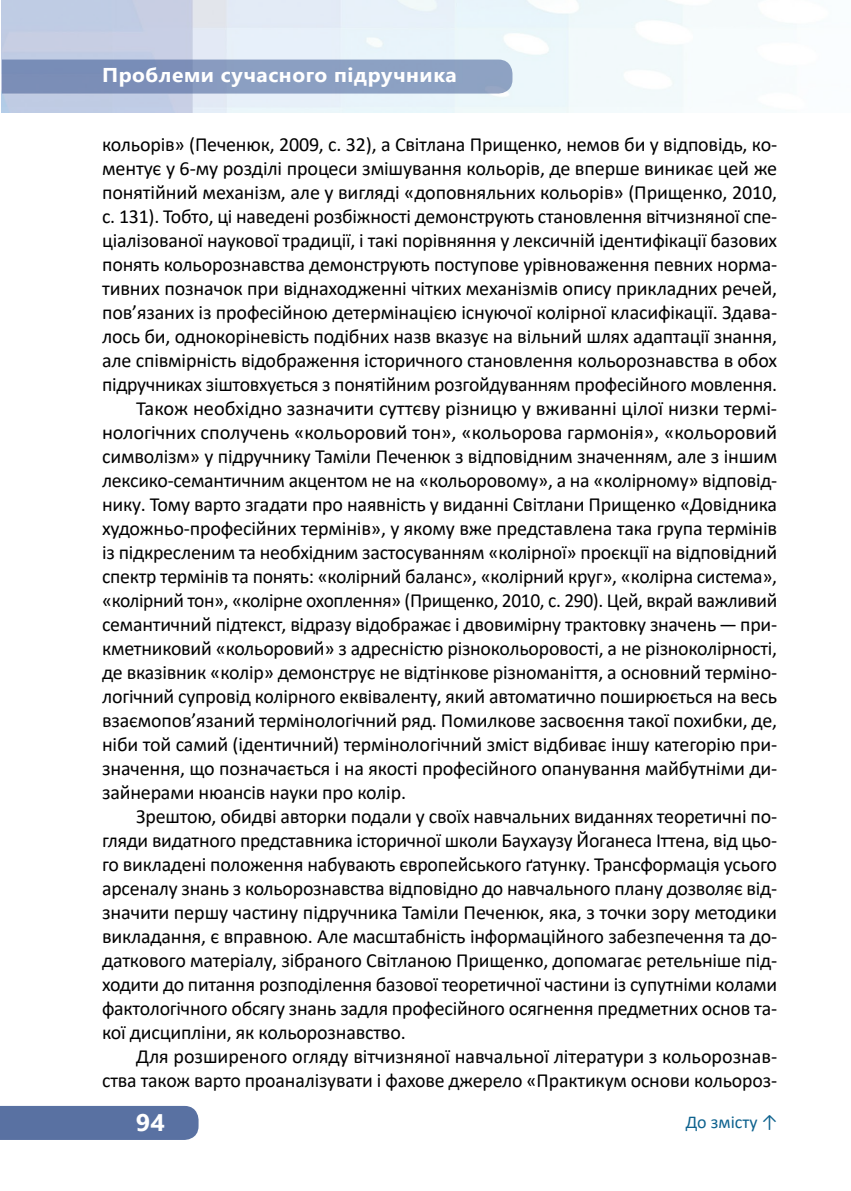
<style>
.page{position:relative;width:851px;height:1191px;background:#fff}
.page>*{position:absolute;margin:0;border:0;box-sizing:border-box;transform-origin:0 0}
.t1{font:700 24px "Segoe UI";color:#fff;scale:1.05 1}
.t2{font:20px "Calibri";letter-spacing:-.01em;color:#000}
.t3{font:700 20px "Segoe UI";letter-spacing:.025em;color:#fff;scale:1.05 1}
.t4{font:18px "Calibri";color:#0e628e}
</style>
<div class="page">
<svg style="left:2px;top:60px;width:510px;height:34px;background:#869abe"></svg>
<div style="left:0;top:1106px;width:198px;height:34px;background:#5971a2"></div>
<p class="t3" style="left:102px;top:56px;width:339px">Проблеми сучасного підручника</p>
<p class="t2" style="left:102px;top:131px;width:676px">кольорів» (Печенюк, 2009, с. 32), а Світлана Прищенко, немов би у відповідь, ко-</p>
<p class="t2" style="left:102px;top:155px;width:676px">ментує у 6-му розділі процеси змішування кольорів, де вперше виникає цей же</p>
<p class="t2" style="left:102px;top:179px;width:676px">понятійний механізм, але у вигляді «доповняльних кольорів» (Прищенко, 2010,</p>
<p class="t2" style="left:102px;top:203px;width:676px">с. 131). Тобто, ці наведені розбіжності демонструють становлення вітчизняної спе-</p>
<p class="t2" style="left:102px;top:227px;width:676px">ціалізованої наукової традиції, і такі порівняння у лексичній ідентифікації базових</p>
<p class="t2" style="left:102px;top:251px;width:676px">понять кольорознавства демонструють поступове урівноваження певних норма-</p>
<p class="t2" style="left:102px;top:275px;width:676px">тивних позначок при віднаходженні чітких механізмів опису прикладних речей,</p>
<p class="t2" style="left:102px;top:299px;width:676px">пов’язаних із професійною детермінацією існуючої колірної класифікації. Здава-</p>
<p class="t2" style="left:102px;top:323px;width:676px">лось би, однокоріневість подібних назв вказує на вільний шлях адаптації знання,</p>
<p class="t2" style="left:102px;top:347px;width:676px">але співмірність відображення історичного становлення кольорознавства в обох</p>
<p class="t2" style="left:102px;top:371px;width:676px">підручниках зіштовхується з понятійним розгойдуванням професійного мовлення.</p>
<p class="t2" style="left:136px;top:395px;width:642px">Також необхідно зазначити суттєву різницю у вживанні цілої низки термі-</p>
<p class="t2" style="left:102px;top:419px;width:676px">нологічних сполучень «кольоровий тон», «кольорова гармонія», «кольоровий</p>
<p class="t2" style="left:102px;top:443px;width:676px">символізм» у підручнику Таміли Печенюк з відповідним значенням, але з іншим</p>
<p class="t2" style="left:102px;top:467px;width:676px">лексико-семантичним акцентом не на «кольоровому», а на «колірному» відповід-</p>
<p class="t2" style="left:102px;top:491px;width:676px">нику. Тому варто згадати про наявність у виданні Світлани Прищенко «Довідника</p>
<p class="t2" style="left:102px;top:515px;width:676px">художньо-професійних термінів», у якому вже представлена така група термінів</p>
<p class="t2" style="left:102px;top:539px;width:676px">із підкресленим та необхідним застосуванням «колірної» проєкції на відповідний</p>
<p class="t2" style="left:102px;top:563px;width:676px">спектр термінів та понять: «колірний баланс», «колірний круг», «колірна система»,</p>
<p class="t2" style="left:102px;top:587px;width:676px">«колірний тон», «колірне охоплення» (Прищенко, 2010, с. 290). Цей, вкрай важливий</p>
<p class="t2" style="left:102px;top:611px;width:676px">семантичний підтекст, відразу відображає і двовимірну трактовку значень—при-</p>
<p class="t2" style="left:102px;top:635px;width:676px">кметниковий «кольоровий» з адресністю різнокольоровості, а не різноколірності,</p>
<p class="t2" style="left:102px;top:659px;width:676px">де вказівник «колір» демонструє не відтінкове різноманіття, а основний терміно-</p>
<p class="t2" style="left:102px;top:683px;width:676px">логічний супровід колірного еквіваленту, який автоматично поширюється на весь</p>
<p class="t2" style="left:102px;top:707px;width:676px">взаємопов’язаний термінологічний ряд. Помилкове засвоєння такої похибки, де,</p>
<p class="t2" style="left:102px;top:731px;width:676px">ніби той самий (ідентичний) термінологічний зміст відбиває іншу категорію при-</p>
<p class="t2" style="left:102px;top:755px;width:676px">значення, що позначається і на якості професійного опанування майбутніми ди-</p>
<p class="t2" style="left:102px;top:779px;width:305px">зайнерами нюансів науки про колір.</p>
<p class="t2" style="left:136px;top:803px;width:642px">Зрештою, обидві авторки подали у своїх навчальних виданнях теоретичні по-</p>
<p class="t2" style="left:102px;top:827px;width:676px">гляди видатного представника історичної школи Баухаузу Йоганеса Іттена, від цьо-</p>
<p class="t2" style="left:102px;top:851px;width:676px">го викладені положення набувають європейського ґатунку. Трансформація усього</p>
<p class="t2" style="left:102px;top:875px;width:676px">арсеналу знань з кольорознавства відповідно до навчального плану дозволяє від-</p>
<p class="t2" style="left:102px;top:899px;width:676px">значити першу частину підручника Таміли Печенюк, яка, з точки зору методики</p>
<p class="t2" style="left:102px;top:923px;width:676px">викладання, є вправною. Але масштабність інформаційного забезпечення та до-</p>
<p class="t2" style="left:102px;top:947px;width:676px">даткового матеріалу, зібраного Світланою Прищенко, допомагає ретельніше під-</p>
<p class="t2" style="left:102px;top:971px;width:676px">ходити до питання розподілення базової теоретичної частини із супутніми колами</p>
<p class="t2" style="left:102px;top:995px;width:676px">фактологічного обсягу знань задля професійного осягнення предметних основ та-</p>
<p class="t2" style="left:102px;top:1019px;width:305px">кої дисципліни, як кольорознавство.</p>
<p class="t2" style="left:136px;top:1043px;width:642px">Для розширеного огляду вітчизняної навчальної літератури з кольорознав-</p>
<p class="t2" style="left:102px;top:1067px;width:676px">ства також варто проаналізувати і фахове джерело «Практикум основи кольороз-</p>
<p class="t4" style="left:685px;top:1109px;width:94px">До змісту ↑</p>
<p class="t1" style="left:136px;top:1100px;width:29px">94</p>
</div>
